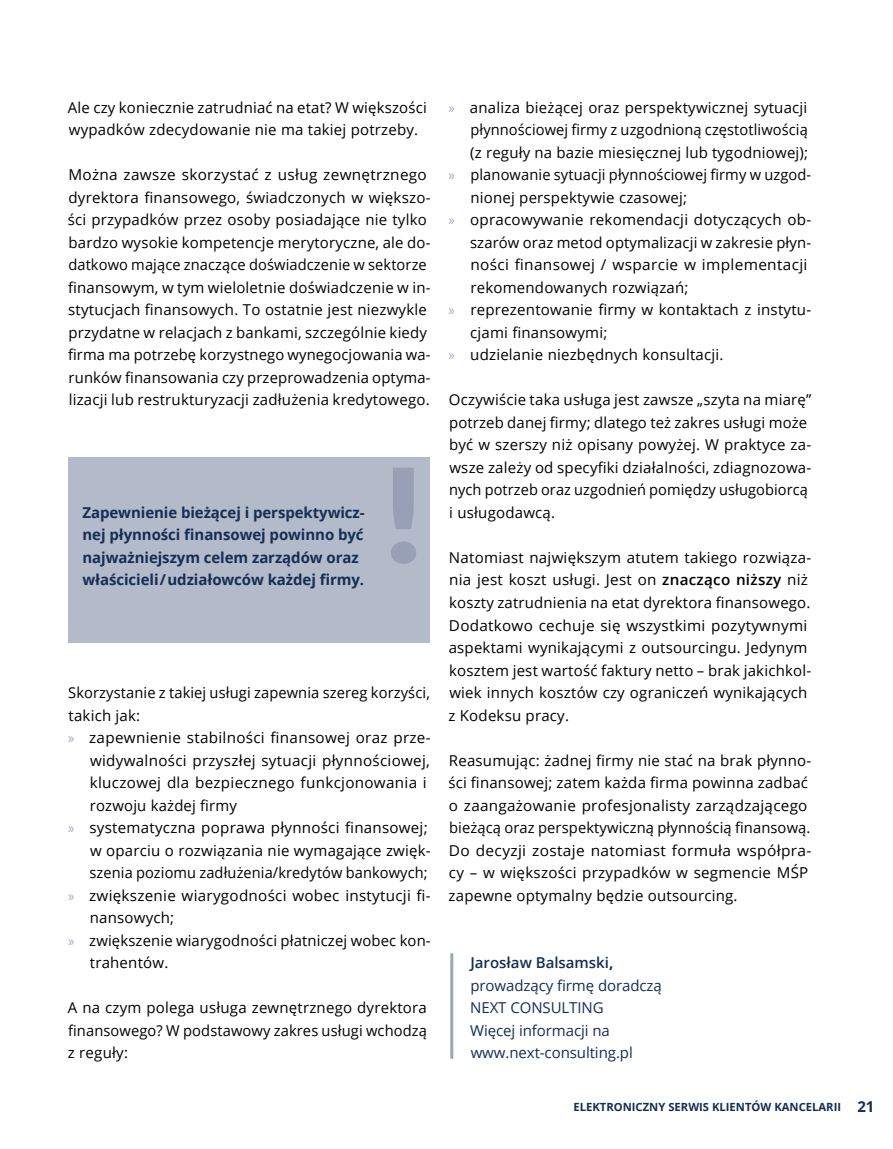
<style>
.page{position:relative;width:893px;height:1149px;background:#fff}
.page>*{position:absolute;margin:0;border:0;box-sizing:border-box;transform-origin:0 0}
.t1{font:15px/22.5px "Open Sans";letter-spacing:.015em;color:#000}
.t2{font:700 15px/22.5px "Open Sans";letter-spacing:-.005em;color:#152e55}
.t3{font:15px/22.5px "Open Sans";letter-spacing:-.005em;color:#152e55}
.t4{font:700 11.25px "Open Sans";color:#152e55}
.s1{font-family:"Myriad Pro";color:#9aa6ba}
.s2{font-weight:600}
.s3{font-weight:700}
.s4{font-size:15px}
</style>
<div class="page">
<div style="left:68px;top:456px;width:361px;height:186px;background:#b3baca"></div>
<svg style="left:391px;top:468px;width:25px;height:95px"></svg>
<hr style="left:450px;top:953px;width:3px;height:105px;background:#9aa6ba">
<p class="t1" style="left:68px;top:95px;width:360px">Ale czy koniecznie zatrudniać na etat? W większości wypadków zdecydowanie nie ma takiej potrzeby.</p>
<p class="t1" style="left:68px;top:163px;width:364px">Można zawsze skorzystać z usług zewnętrznego dyrektora finansowego, świadczonych w większo&shy;ści przypadków przez osoby posiadające nie tylko bardzo wysokie kompetencje merytoryczne, ale do&shy;datkowo mające znaczące doświadczenie w sektorze finansowym, w tym wieloletnie doświadczenie w in&shy;stytucjach finansowych. To ostatnie jest niezwykle przydatne w relacjach z bankami, szczególnie kiedy firma ma potrzebę korzystnego wynegocjowania wa&shy;runków finansowania czy przeprowadzenia optyma&shy;lizacji lub restrukturyzacji zadłużenia kredytowego.</p>
<p class="t2" style="left:82px;top:500px;width:284px">Zapewnienie bieżącej i perspektywicz&shy;nej płynności finansowej powinno być najważniejszym celem zarządów oraz właścicieli / udziałowców każdej firmy.</p>
<p class="t1" style="left:68px;top:680px;width:363px">Skorzystanie z takiej usługi zapewnia szereg korzyści,</p>
<p class="t1" style="left:69px;top:703px;width:73px">takich jak:</p>
<p class="t1" style="left:68px;top:725px;width:364px"><span class="s1">»</span> zapewnienie stabilności finansowej oraz prze-</p>
<p class="t1" style="left:90px;top:748px;width:341px">widywalności przyszłej sytuacji płynnościowej,</p>
<p class="t1" style="left:90px;top:770px;width:338px">kluczowej dla bezpiecznego funkcjonowania i</p>
<p class="t1" style="left:90px;top:793px;width:149px">rozwoju każdej firmy</p>
<p class="t1" style="left:68px;top:815px;width:361px"><span class="s1">»</span> systematyczna poprawa płynności finansowej;</p>
<p class="t1" style="left:90px;top:838px;width:342px">w oparciu o rozwiązania nie wymagające zwięk-</p>
<p class="t1" style="left:90px;top:860px;width:340px">szenia poziomu zadłużenia/kredytów bankowych;</p>
<p class="t1" style="left:68px;top:883px;width:364px"><span class="s1">»</span> zwiększenie wiarygodności wobec instytucji fi-</p>
<p class="t1" style="left:90px;top:905px;width:86px">nansowych;</p>
<p class="t1" style="left:68px;top:928px;width:364px"><span class="s1">»</span> zwiększenie wiarygodności płatniczej wobec kon-</p>
<p class="t1" style="left:90px;top:950px;width:80px">trahentów.</p>
<p class="t1" style="left:68px;top:995px;width:361px;text-align:justify">A na czym polega usługa zewnętrznego dyrektora finansowego? W podstawowy zakres usługi wchodzą z reguły:</p>
<p class="t1" style="left:449px;top:95px;width:360px"><span class="s1">»</span> analiza bieżącej oraz perspektywicznej sytuacji</p>
<p class="t1" style="left:470px;top:118px;width:339px">płynnościowej firmy z uzgodnioną częstotliwością</p>
<p class="t1" style="left:470px;top:140px;width:339px">(z reguły na bazie miesięcznej lub tygodniowej);</p>
<p class="t1" style="left:449px;top:163px;width:364px"><span class="s1">»</span> planowanie sytuacji płynnościowej firmy w uzgod-</p>
<p class="t1" style="left:470px;top:185px;width:218px">nionej perspektywie czasowej;</p>
<p class="t1" style="left:449px;top:208px;width:364px"><span class="s1">»</span> opracowywanie rekomendacji dotyczących ob-</p>
<p class="t1" style="left:470px;top:230px;width:343px">szarów oraz metod optymalizacji w zakresie płyn-</p>
<p class="t1" style="left:470px;top:253px;width:338px">ności finansowej / wsparcie w implementacji</p>
<p class="t1" style="left:470px;top:275px;width:220px">rekomendowanych rozwiązań;</p>
<p class="t1" style="left:449px;top:298px;width:364px"><span class="s1">»</span> reprezentowanie firmy w kontaktach z instytu-</p>
<p class="t1" style="left:470px;top:320px;width:139px">cjami finansowymi;</p>
<p class="t1" style="left:449px;top:343px;width:276px"><span class="s1">»</span> udzielanie niezbędnych konsultacji.</p>
<p class="t1" style="left:449px;top:388px;width:364px">Oczywiście taka usługa jest zawsze „szyta na miarę” potrzeb danej firmy; dlatego też zakres usługi może być w szerszy niż opisany powyżej. W praktyce za&shy;wsze zależy od specyfiki działalności, zdiagnozowa&shy;nych potrzeb oraz uzgodnień pomiędzy usługobiorcą i usługodawcą.</p>
<p class="t1" style="left:449px;top:545px;width:364px">Natomiast największym atutem takiego rozwiąza&shy;nia jest koszt usługi. Jest on <span class="s2">znacząco niższy</span> niż koszty zatrudnienia na etat dyrektora finansowego.<br>Dodatkowo cechuje się wszystkimi pozytywnymi aspektami wynikającymi z outsourcingu. Jedynym kosztem jest wartość faktury netto – brak jakichkol&shy;wiek innych kosztów czy ograniczeń wynikających z Kodeksu pracy.</p>
<p class="t1" style="left:448px;top:748px;width:364px">Reasumując: żadnej firmy nie stać na brak płynno&shy;ści finansowej; zatem każda firma powinna zadbać o zaangażowanie profesjonalisty zarządzającego bieżącą oraz perspektywiczną płynnością finansową.<br>Do decyzji zostaje natomiast formuła współpra&shy;cy – w większości przypadków w segmencie MŚP zapewne optymalny będzie outsourcing.</p>
<p class="t3" style="left:470px;top:950px;width:193px"><span class="s2">Jarosław Balsamski</span><span class="s3">, </span>prowadzący firmę doradczą<br>NEXT CONSULTING<br>Więcej informacji na www.next-consulting.pl</p>
<p class="t4" style="left:573px;top:1099px;width:303px">ELEKTRONICZNY SERWIS KLIENTÓW KANCELARII <span class="s4">21</span></p>
</div>
